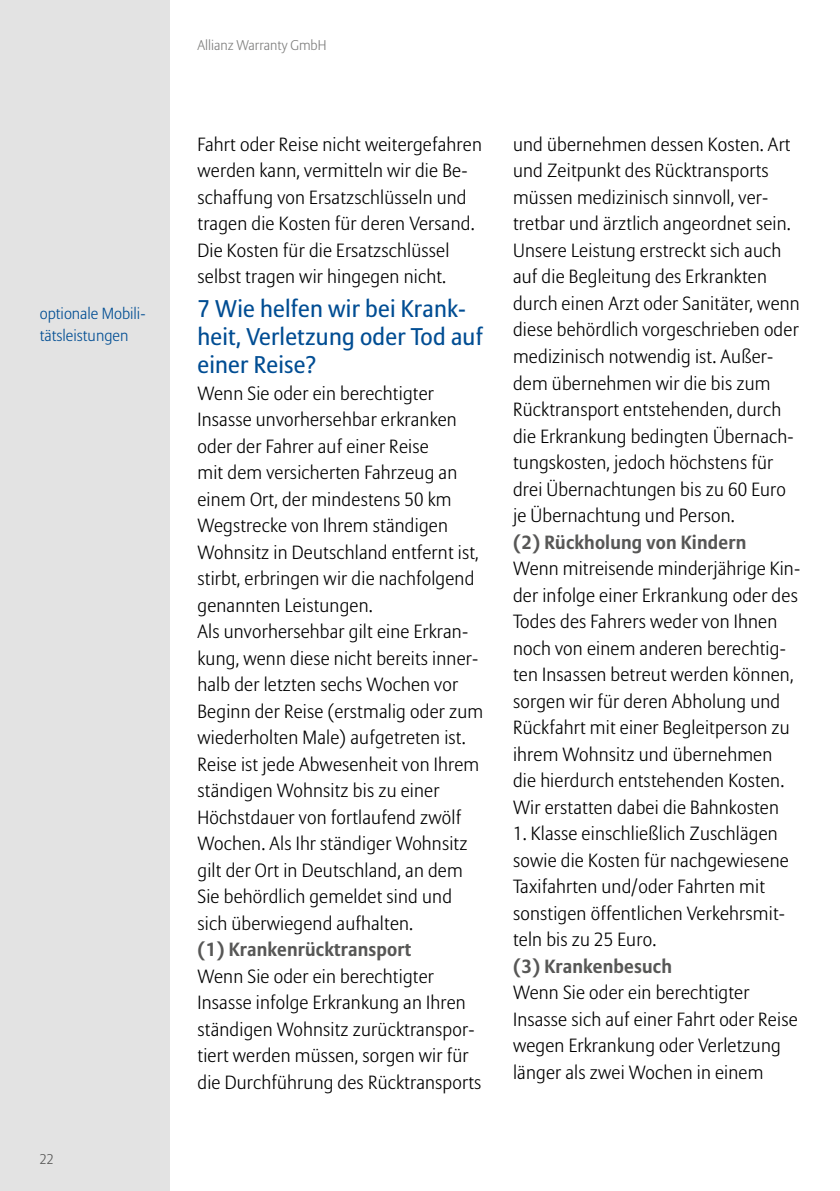
<style>
.page{position:relative;width:840px;height:1191px;background:#fff}
.page>*{position:absolute;margin:0;border:0;box-sizing:border-box;transform-origin:0 0}
.t1{font:24px/28px "Allianz Sans";letter-spacing:.01em;color:#004d93}
.t2{font:300 19px/26.6px "Allianz Sans";letter-spacing:.01em;color:#000}
.t3{font:700 19px "Allianz Sans";letter-spacing:.01em;color:#575756}
.t4{font:300 16px/22px "Allianz Sans";color:#004d93}
.t5{font:300 14px "Allianz Sans";color:#7e7e7d}
.t6{font:300 14px "Allianz Sans";color:#575756}
</style>
<div class="page">
<div style="left:0;top:0;width:169px;height:1191px;background:#e3e3e3"></div>
<p class="t4" style="left:40px;top:302px;width:107px">optionale Mobili&shy;tätsleistungen</p>
<p class="t6" style="left:40px;top:1150px;width:15px">22</p>
<p class="t5" style="left:197px;top:37px;width:130px">Allianz Warranty GmbH</p>
<p class="t2" style="left:197px;top:131px;width:286px">Fahrt oder Reise nicht weitergefahren werden kann, vermitteln wir die Be&shy;schaffung von Ersatzschlüsseln und tragen die Kosten für deren Versand.<br>Die Kosten für die Ersatzschlüssel selbst tragen wir hingegen nicht.</p>
<p class="t1" style="left:197px;top:294px;width:286px">7 Wie helfen wir bei Krank&shy;heit, Verletzung oder Tod auf einer Reise?</p>
<p class="t2" style="left:197px;top:379px;width:287px">Wenn Sie oder ein berechtigter Insasse unvorhersehbar erkranken oder der Fahrer auf einer Reise<br>mit dem versicherten Fahrzeug an einem Ort, der mindestens 50 km Wegstrecke von Ihrem ständigen Wohnsitz in Deutschland entfernt ist, stirbt, erbringen wir die nachfolgend genannten Leistungen.<br>Als unvorhersehbar gilt eine Erkran&shy;kung, wenn diese nicht bereits inner&shy;halb der letzten sechs Wochen vor Beginn der Reise (erstmalig oder zum wiederholten Male) aufgetreten ist.<br>Reise ist jede Abwesenheit von Ihrem ständigen Wohnsitz bis zu einer Höchstdauer von fortlaufend zwölf Wochen. Als Ihr ständiger Wohnsitz gilt der Ort in Deutschland, an dem Sie behördlich gemeldet sind und sich überwiegend aufhalten.</p>
<p class="t3" style="left:197px;top:938px;width:215px">(1) Krankenrücktransport</p>
<p class="t2" style="left:197px;top:962px;width:285px">Wenn Sie oder ein berechtigter Insasse infolge Erkrankung an Ihren ständigen Wohnsitz zurücktranspor&shy;tiert werden müssen, sorgen wir für die Durchführung des Rücktransports</p>
<p class="t2" style="left:513px;top:131px;width:288px">und übernehmen dessen Kosten. Art und Zeitpunkt des Rücktransports müssen medizinisch sinnvoll, ver&shy;tretbar und ärztlich angeordnet sein.<br>Unsere Leistung erstreckt sich auch auf die Begleitung des Erkrankten durch einen Arzt oder Sanitäter, wenn diese behördlich vorgeschrieben oder medizinisch notwendig ist. Außer&shy;dem übernehmen wir die bis zum Rücktransport entstehenden, durch die Erkrankung bedingten Übernach&shy;tungskosten, jedoch höchstens für drei Übernachtungen bis zu 60 Euro je Übernachtung und Person.</p>
<p class="t3" style="left:513px;top:530px;width:234px">(2) Rückholung von Kindern</p>
<p class="t2" style="left:513px;top:555px;width:288px">Wenn mitreisende minderjährige Kin&shy;der infolge einer Erkrankung oder des Todes des Fahrers weder von Ihnen noch von einem anderen berechtig&shy;ten Insassen betreut werden können, sorgen wir für deren Abholung und Rückfahrt mit einer Begleitperson zu ihrem Wohnsitz und übernehmen<br>die hierdurch entstehenden Kosten.<br>Wir erstatten dabei die Bahnkosten</p>
<p class="t2" style="left:513px;top:820px;width:277px">1. Klasse einschließlich Zuschlägen sowie die Kosten für nachgewiesene Taxifahrten und/oder Fahrten mit sonstigen öffentlichen Verkehrsmit&shy;teln bis zu 25 Euro.</p>
<p class="t3" style="left:513px;top:954px;width:160px">(3) Krankenbesuch</p>
<p class="t2" style="left:513px;top:979px;width:286px">Wenn Sie oder ein berechtigter Insasse sich auf einer Fahrt oder Reise wegen Erkrankung oder Verletzung länger als zwei Wochen in einem</p>
</div>
